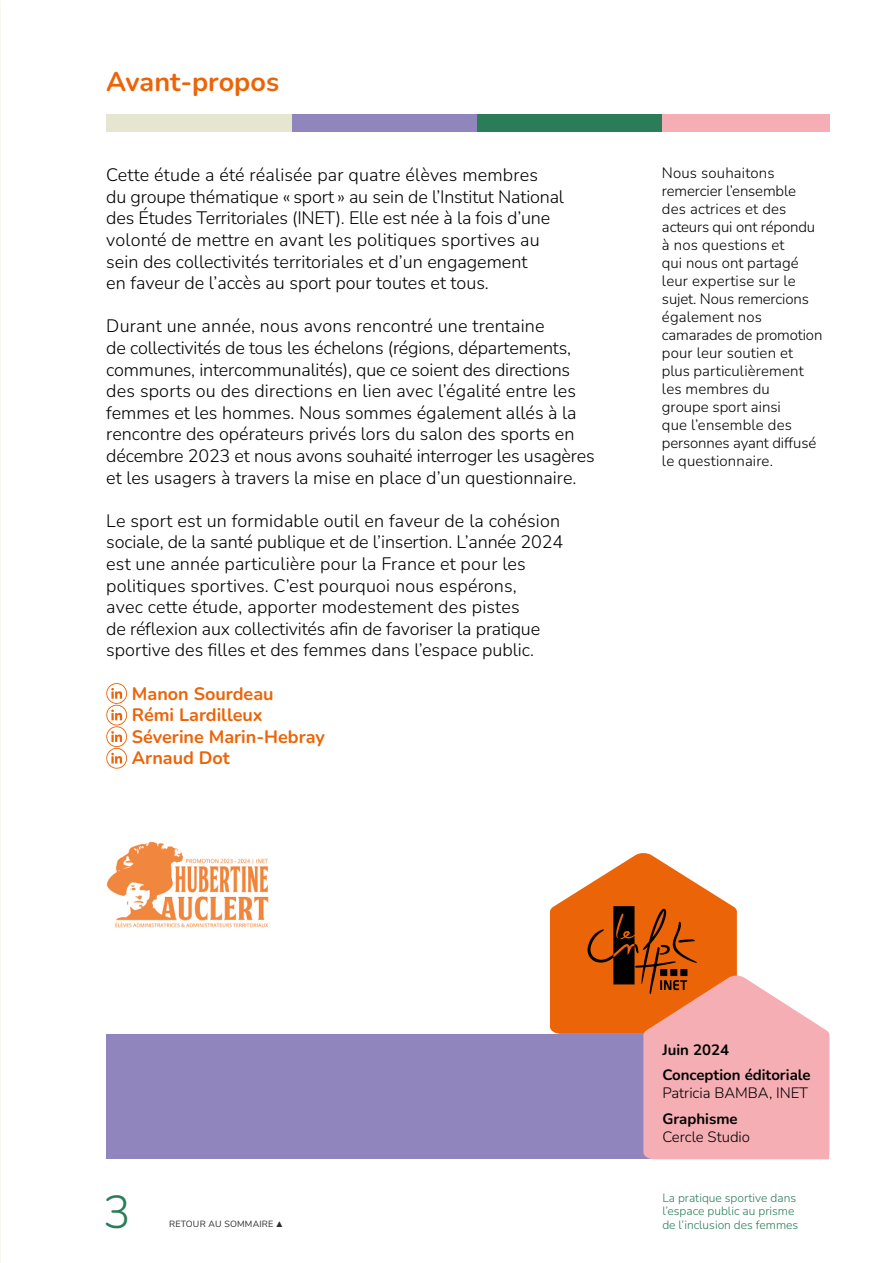
<style>
.page{position:relative;width:893px;height:1263px;background:#fff}
.page>*{position:absolute;margin:0;border:0;box-sizing:border-box;transform-origin:0 0}
.t1{font:300 46.05px "Nunito";color:#2b7c59}
.t2{font:700 27px "Nunito";color:#ec6408}
.t3{font:300 18px/21.6px "Nunito";color:#000}
.t4{font:700 18px/21.6px "Nunito";color:#ec6408}
.t5{font:300 15px/18px "Nunito";color:#000}
.t6{font:700 15px/25.5px "Nunito";color:#000}
.t7{font:300 12px/13.5px "Nunito";color:#2b7c59}
.t8{font:9px "Nunito Sans";letter-spacing:.02em;color:#2d2d2d}
.s1{font-family:"Wigrum";font-weight:300}
</style>
<div class="page">
<svg style="left:106px;top:683px;width:21px;height:86px"></svg>
<div style="left:662px;top:115px;width:167px;height:17px;background:#f5aeb3"></div>
<div style="left:477px;top:115px;width:185px;height:17px;background:#2b7c59"></div>
<div style="left:292px;top:115px;width:185px;height:17px;background:#9185be"></div>
<div style="left:106px;top:115px;width:186px;height:17px;background:#e5e5d0"></div>
<div style="left:106px;top:1034px;width:723px;height:125px;background:#9185be"></div>
<svg style="left:550px;top:853px;width:279px;height:306px"></svg>
<img style="left:106px;top:841px;width:163px;height:87px">
<h2 class="t2" style="left:106px;top:63px;width:174px">Avant-propos</h2>
<p class="t3" style="left:106px;top:163px;width:459px">Cette étude a été réalisée par quatre élèves membres<br>du groupe thématique « sport » au sein de l’Institut National des Études Territoriales (INET). Elle est née à la fois d’une volonté de mettre en avant les politiques sportives au sein des collectivités territoriales et d’un engagement<br>en faveur de l’accès au sport pour toutes et tous.</p>
<p class="t3" style="left:106px;top:315px;width:490px">Durant une année, nous avons rencontré une trentaine<br>de collectivités de tous les échelons (régions, départements, communes, intercommunalités), que ce soient des directions des sports ou des directions en lien avec l’égalité entre les femmes et les hommes. Nous sommes également allés à la rencontre des opérateurs privés lors du salon des sports en décembre 2023 et nous avons souhaité interroger les usagères et les usagers à travers la mise en place d’un questionnaire.</p>
<p class="t3" style="left:106px;top:509px;width:458px">Le sport est un formidable outil en faveur de la cohésion sociale, de la santé publique et de l’insertion. L’année 2024 est une année particulière pour la France et pour les politiques sportives. C’est pourquoi nous espérons,<br>avec cette étude, apporter modestement des pistes<br>de réflexion aux collectivités afin de favoriser la pratique sportive des filles et des femmes dans l’espace public.</p>
<p class="t4" style="left:132px;top:682px;width:194px">Manon Sourdeau<br>Rémi Lardilleux<br>Séverine Marin-Hebray<br>Arnaud Dot</p>
<p class="t5" style="left:662px;top:163px;width:162px">Nous souhaitons remercier l’ensemble des actrices et des acteurs qui ont répondu à nos questions et<br>qui nous ont partagé leur expertise sur le sujet. Nous remercions également nos camarades de promotion pour leur soutien et plus particulièrement les membres du<br>groupe sport ainsi<br>que l’ensemble des personnes ayant diffusé le questionnaire.</p>
<p class="t6" style="left:662px;top:1036px;width:150px">Juin 2024<br>Conception éditoriale</p>
<p class="t5" style="left:662px;top:1083px;width:147px">Patricia BAMBA, INET</p>
<p class="t6" style="left:662px;top:1105px;width:77px">Graphisme</p>
<p class="t5" style="left:662px;top:1127px;width:89px">Cercle Studio</p>
<h1 class="t1" style="left:103px;top:1180px;width:29px">3</h1>
<p class="t7" style="left:662px;top:1190px;width:135px">La pratique sportive dans l’espace public au prisme</p>
<p class="t8" style="left:169px;top:1218px;width:115px">RETOUR AU SOMMAIRE <span class="s1">▲</span></p>
<p class="t7" style="left:662px;top:1217px;width:137px">de l’inclusion des femmes</p>
</div>
